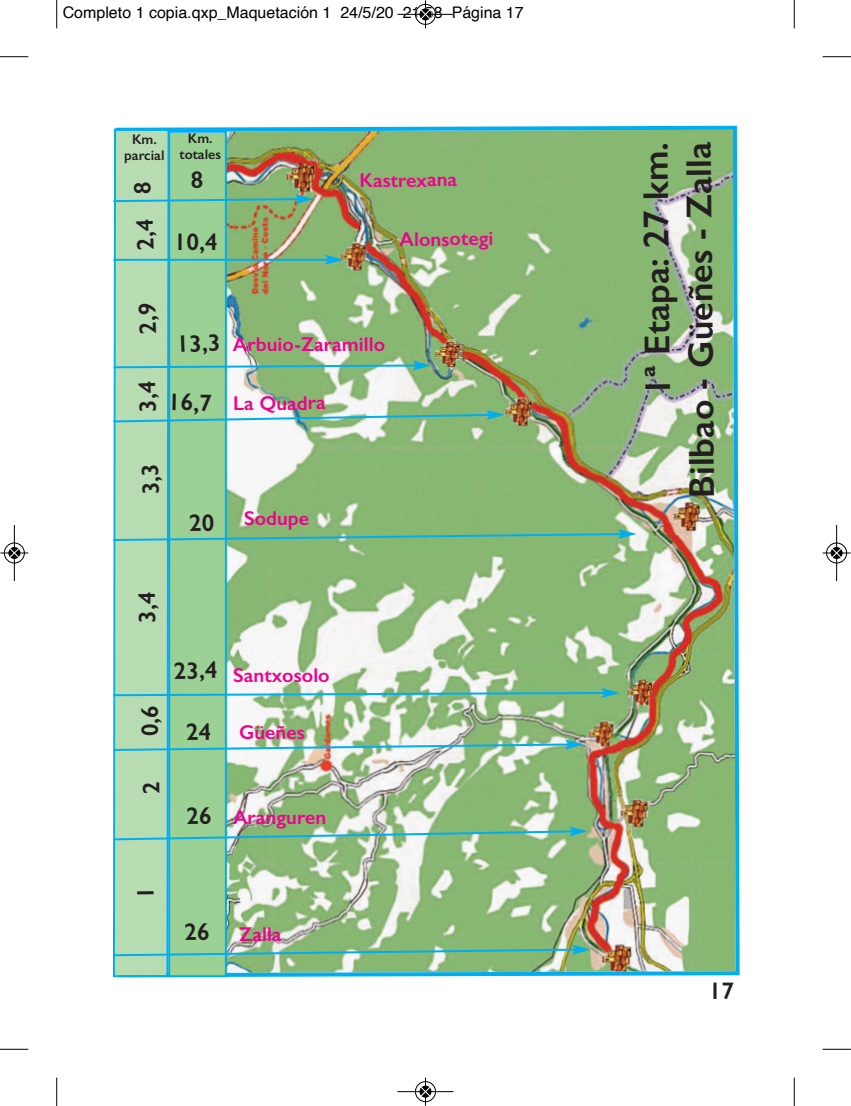
<style>
.page{position:relative;width:851px;height:1106px;background:#fff}
.page>*{position:absolute;margin:0;border:0;box-sizing:border-box;transform-origin:0 0}
.t1{font:600 36px/43px "Gill Sans";color:#231f20;text-align:right}
.t2{font:600 24px "Gill Sans";color:#231f20}
.t3{font:600 20px "Gill Sans";letter-spacing:-.005em;color:#ed028c}
.t4{font:16px "Helvetica";color:#000}
.t5{font:600 14px/16.8px "Gill Sans";color:#231f20;text-align:center}
</style>
<div class="page">
<img style="left:115px;top:125px;width:625px;height:853px">
<svg style="left:112px;top:128px;width:58px;height:850px"></svg>
<div style="left:170px;top:133px;width:55px;height:842px;background:#9cd196"></div>
<div style="left:168px;top:131px;width:59px;height:846px;border:2px solid #00aeef"></div>
<hr style="left:113px;top:259px;width:215px;height:2px;background:#00aeef">
<svg style="left:325px;top:255px;width:18px;height:10px"></svg>
<svg style="left:112px;top:360px;width:319px;height:10px"></svg>
<svg style="left:112px;top:688px;width:508px;height:10px"></svg>
<svg style="left:56px;top:0;width:1px;height:28px"></svg>
<svg style="left:0;top:56px;width:28px;height:1px"></svg>
<svg style="left:793px;top:0;width:1px;height:28px"></svg>
<svg style="left:822px;top:56px;width:28px;height:1px"></svg>
<svg style="left:56px;top:1077px;width:1px;height:29px"></svg>
<svg style="left:0;top:1048px;width:28px;height:1px"></svg>
<svg style="left:793px;top:1077px;width:1px;height:29px"></svg>
<svg style="left:822px;top:1048px;width:28px;height:1px"></svg>
<div style="left:415px;top:4px;width:21px;height:21px;border:1px solid #fff;border-radius:50%"></div>
<hr style="left:397px;top:14px;width:56px;height:1px;background:#000">
<div style="left:415px;top:4px;width:20px;height:21px;border:1px solid #000;border-radius:50%"></div>
<svg style="left:420px;top:0;width:10px;height:28px"></svg>
<div style="left:415px;top:1081px;width:21px;height:21px;border:1px solid #fff;border-radius:50%"></div>
<hr style="left:397px;top:1091px;width:56px;height:1px;background:#000">
<div style="left:415px;top:1081px;width:20px;height:20px;border:1px solid #000;border-radius:50%"></div>
<svg style="left:420px;top:1077px;width:10px;height:28px"></svg>
<div style="left:4px;top:542px;width:21px;height:21px;border:1px solid #fff;border-radius:50%"></div>
<hr style="left:14px;top:525px;width:1px;height:56px;background:#000">
<div style="left:4px;top:543px;width:21px;height:20px;border:1px solid #000;border-radius:50%"></div>
<svg style="left:0;top:548px;width:28px;height:10px"></svg>
<div style="left:825px;top:542px;width:22px;height:21px;border:1px solid #fff;border-radius:50%"></div>
<hr style="left:836px;top:525px;width:1px;height:56px;background:#000">
<div style="left:826px;top:543px;width:20px;height:20px;border:1px solid #000;border-radius:50%"></div>
<svg style="left:822px;top:548px;width:28px;height:10px"></svg>
<img style="left:112px;top:171px;width:202px;height:33px">
<svg style="left:138px;top:304px;width:21px;height:29px"></svg>
<svg style="left:112px;top:382px;width:393px;height:41px"></svg>
<svg style="left:141px;top:465px;width:21px;height:28px"></svg>
<svg style="left:136px;top:220px;width:21px;height:29px"></svg>
<svg style="left:112px;top:514px;width:524px;height:28px"></svg>
<svg style="left:112px;top:807px;width:475px;height:34px"></svg>
<svg style="left:112px;top:923px;width:478px;height:34px"></svg>
<svg style="left:138px;top:592px;width:21px;height:29px"></svg>
<svg style="left:112px;top:706px;width:471px;height:46px"></svg>
<svg style="left:143px;top:782px;width:16px;height:11px"></svg>
<svg style="left:137px;top:891px;width:17px;height:3px"></svg>
<p class="t4" style="left:63px;top:6px;width:462px">Completo 1 copia.qxp_Maquetación 1 24/5/20 21:58 Página 17</p>
<p class="t5" style="left:124px;top:132px;width:42px">Km. parcial</p>
<p class="t5" style="left:179px;top:131px;width:43px">Km. totales</p>
<h1 class="t1" style="left:642px;top:499px;width:358px;rotate:-91deg">1ª Etapa: 27 km.<br>Bilbao - Güeñes - Zalla</h1>
<p class="t3" style="left:359px;top:173px;width:99px">Kastrexana</p>
<p class="t3" style="left:399px;top:232px;width:95px">Alonsotegi</p>
<p class="t2" style="left:174px;top:233px;width:45px">10,4</p>
<p class="t2" style="left:176px;top:336px;width:45px;rotate:-2deg">13,3</p>
<p class="t2" style="left:168px;top:393px;width:45px;rotate:1deg">16,7</p>
<p class="t3" style="left:233px;top:337px;width:154px">Arbuio-Zaramillo</p>
<p class="t3" style="left:233px;top:396px;width:94px">La Quadra</p>
<p class="t3" style="left:244px;top:511px;width:67px">Sodupe</p>
<p class="t2" style="left:174px;top:662px;width:45px;rotate:-1deg">23,4</p>
<p class="t3" style="left:233px;top:668px;width:98px">Santxosolo</p>
<p class="t3" style="left:239px;top:725px;width:67px">Güeñes</p>
<p class="t3" style="left:233px;top:810px;width:95px">Aranguren</p>
<p class="t3" style="left:239px;top:926px;width:44px">Zalla</p>
<p class="t2" style="left:708px;top:982px;width:27px">17</p>
</div>
